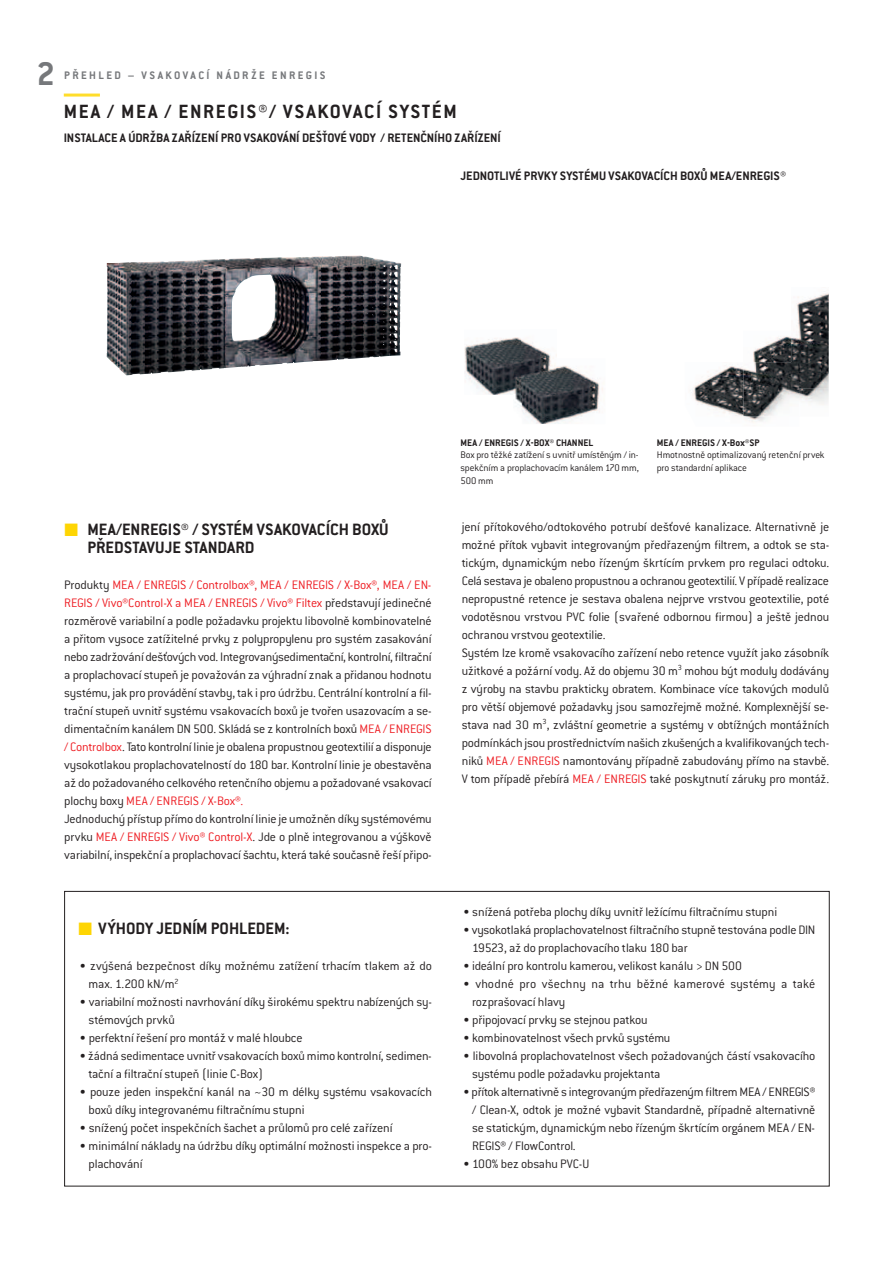
<style>
.page{position:relative;width:893px;height:1263px;background:#fff}
.page>*{position:absolute;margin:0;border:0;box-sizing:border-box;transform-origin:0 0}
.t1{font:700 36px "Conduit ITC Pro";color:#76787b}
.t2{font:700 21px "Conduit ITC Pro";letter-spacing:.075em;color:#231f20}
.t3{font:700 18px/18px "Conduit ITC Pro";color:#231f20}
.t4{font:300 13.5px/18px "Conduit ITC Pro";letter-spacing:-.015em;color:#231f20}
.t5{font:700 13.5px "Conduit ITC Pro";color:#231f20}
.t6{font:700 12px "Conduit ITC Pro";letter-spacing:.2em;color:#76787b}
.t7{font:300 10.5px/12.6px "Conduit ITC Pro";letter-spacing:-.01em;color:#231f20;text-align:justify}
.t8{font:700 10.5px "Conduit ITC Pro";color:#231f20}
.s1{color:#fed503}
.s2{color:#ee1d23}
</style>
<div class="page">
<hr style="left:64px;top:94px;width:36px;height:3px;background:#ffdd2b">
<img style="left:107px;top:256px;width:253px;height:119px">
<img style="left:515px;top:366px;width:88px;height:58px">
<img style="left:464px;top:337px;width:92px;height:58px">
<img style="left:796px;top:291px;width:33px;height:40px">
<img style="left:753px;top:331px;width:76px;height:74px">
<img style="left:691px;top:362px;width:108px;height:61px">
<h1 class="t1" style="left:37px;top:62px;width:20px">2</h1>
<p class="t6" style="left:64px;top:72px;width:263px">PŘEHLED – VSAKOVACÍ NÁDRŽE ENREGIS</p>
<h2 class="t2" style="left:64px;top:105px;width:395px">MEA / MEA / ENREGIS®/ VSAKOVACÍ SYSTÉM</h2>
<p class="t5" style="left:64px;top:133px;width:439px">INSTALACE A ÚDRŽBA ZAŘÍZENÍ PRO VSAKOVÁNÍ DEŠŤOVÉ VODY / RETENČNÍHO ZAŘÍZENÍ</p>
<p class="t5" style="left:460px;top:171px;width:327px">JEDNOTLIVÉ PRVKY SYSTÉMU VSAKOVACÍCH BOXŮ MEA/ENREGIS®</p>
<h3 class="t3" style="left:87px;top:523px;width:303px;text-indent:-23px"><span class="s1">■</span> MEA/ENREGIS® / SYSTÉM VSAKOVACÍCH BOXŮ<br>PŘEDSTAVUJE STANDARD</h3>
<p class="t4" style="left:64px;top:577px;width:369px">Produkty <span class="s2">MEA / ENREGIS / Controlbox®, MEA / ENREGIS / X-Box®, MEA / EN-REGIS / Vivo®Control-X a MEA / ENREGIS / Vivo® Filtex</span> představují jedinečné rozměrově variabilní a podle požadavku projektu libovolně kombinovatelné a přitom vysoce zatížitelné prvky z polypropylenu pro systém zasakování nebo zadržování dešťových vod. Integrovanýsedimentační, kontrolní, filtrační a proplachovací stupeň je považován za výhradní znak a přidanou hodnotu systému, jak pro provádění stavby, tak i pro údržbu. Centrální kontrolní a fil&shy;trační stupeň uvnitř systému vsakovacích boxů je tvořen usazovacím a se&shy;dimentačním kanálem DN 500. Skládá se z kontrolních boxů <span class="s2">MEA / ENREGIS / Controlbox</span>. Tato kontrolní linie je obalena propustnou geotextilií a disponuje vysokotlakou proplachovatelností do 180 bar. Kontrolní linie je obestavěna až do požadovaného celkového retenčního objemu a požadované vsakovací plochy boxy <span class="s2">MEA / ENREGIS / X-Box®.<br></span>Jednoduchý přístup přímo do kontrolní linie je umožněn díky systémovému prvku <span class="s2">MEA / ENREGIS / Vivo® Control-X</span>. Jde o plně integrovanou a výškově variabilní, inspekční a proplachovací šachtu, která také současně řeší připo-</p>
<h3 class="t3" style="left:78px;top:922px;width:213px"><span class="s1">■</span> VÝHODY JEDNÍM POHLEDEM:</h3>
<p class="t4" style="left:89px;top:958px;width:345px;text-indent:-9px">• zvýšená bezpečnost díky možnému zatížení trhacím tlakem až do max. 1.200 kN/m<sup>2</sup></p>
<p class="t4" style="left:89px;top:994px;width:345px;text-indent:-9px">• variabilní možnosti navrhování díky širokému spektru nabízených sy&shy;stémových prvků</p>
<p class="t4" style="left:80px;top:1030px;width:225px">• perfektní řešení pro montáž v malé hloubce</p>
<p class="t4" style="left:89px;top:1048px;width:345px;text-indent:-9px">• žádná sedimentace uvnitř vsakovacích boxů mimo kontrolní, sedimen&shy;tační a filtrační stupeň (linie C-Box)</p>
<p class="t4" style="left:89px;top:1084px;width:345px;text-indent:-9px">• pouze jeden inspekční kanál na ~30 m délky systému vsakovacích boxů díky integrovanému filtračnímu stupni</p>
<p class="t4" style="left:80px;top:1120px;width:314px">• snížený počet inspekčních šachet a průlomů pro celé zařízení</p>
<p class="t4" style="left:89px;top:1138px;width:345px;text-indent:-9px">• minimální náklady na údržbu díky optimální možnosti inspekce a pro&shy;plachování</p>
<p class="t8" style="left:460px;top:439px;width:134px">MEA / ENREGIS / X-BOX® CHANNEL</p>
<p class="t7" style="left:460px;top:450px;width:180px">Box pro těžké zatížení s uvnitř umístěným / in&shy;spekčním a proplachovacím kanálem 170 mm, 500 mm</p>
<p class="t8" style="left:657px;top:439px;width:104px">MEA / ENREGIS / X-Box®SP</p>
<p class="t7" style="left:657px;top:450px;width:169px">Hmotnostně optimalizovaný retenční prvek pro standardní aplikace</p>
<p class="t4" style="left:462px;top:519px;width:369px">jení přítokového/odtokového potrubí dešťové kanalizace. Alternativně je možné přítok vybavit integrovaným předřazeným filtrem, a odtok se sta&shy;tickým, dynamickým nebo řízeným škrtícím prvkem pro regulaci odtoku.<br>Celá sestava je obaleno propustnou a ochranou geotextilií. V případě realizace nepropustné retence je sestava obalena nejprve vrstvou geotextilie, poté vodotěsnou vrstvou PVC folie (svařené odbornou firmou) a ještě jednou ochranou vrstvou geotextilie.<br>Systém lze kromě vsakovacího zařízení nebo retence využít jako zásobník užitkové a požární vody. Až do objemu 30 m<sup>3</sup> mohou být moduly dodávány z výroby na stavbu prakticky obratem. Kombinace více takových modulů pro větší objemové požadavky jsou samozřejmě možné. Komplexnější se&shy;stava nad 30 m<sup>3</sup>, zvláštní geometrie a systémy v obtížných montážních podmínkách jsou prostřednictvím našich zkušených a kvalifikovaných tech&shy;niků <span class="s2">MEA / ENREGIS</span> namontovány případně zabudovány přímo na stavbě.<br>V tom případě přebírá <span class="s2">MEA / ENREGIS</span> také poskytnutí záruky pro montáž.</p>
<p class="t4" style="left:463px;top:904px;width:316px">• snížená potřeba plochy díky uvnitř ležícímu filtračnímu stupni</p>
<p class="t4" style="left:472px;top:922px;width:345px;text-indent:-9px">• vysokotlaká proplachovatelnost filtračního stupně testována podle DIN<br>19523, až do proplachovacího tlaku 180 bar</p>
<p class="t4" style="left:463px;top:958px;width:280px">• ideální pro kontrolu kamerou, velikost kanálu &gt; DN 500</p>
<p class="t4" style="left:472px;top:976px;width:345px;text-indent:-9px">• vhodné pro všechny na trhu běžné kamerové systémy a také rozprašovací hlavy</p>
<p class="t4" style="left:463px;top:1012px;width:186px">• připojovací prvky se stejnou patkou</p>
<p class="t4" style="left:463px;top:1030px;width:209px">• kombinovatelnost všech prvků systému</p>
<p class="t4" style="left:472px;top:1048px;width:345px;text-indent:-9px">• libovolná proplachovatelnost všech požadovaných částí vsakovacího systému podle požadavku projektanta</p>
<p class="t4" style="left:472px;top:1084px;width:345px;text-align:justify;text-indent:-9px">• přítok alternativně s integrovaným předřazeným filtrem MEA / ENREGIS® / Clean-X, odtok je možné vybavit Standardně, případně alternativně se statickým, dynamickým nebo řízeným škrtícím orgánem MEA / EN-REGIS® / FlowControl.</p>
<p class="t4" style="left:463px;top:1156px;width:128px">• 100% bez obsahu PVC-U</p>
</div>
